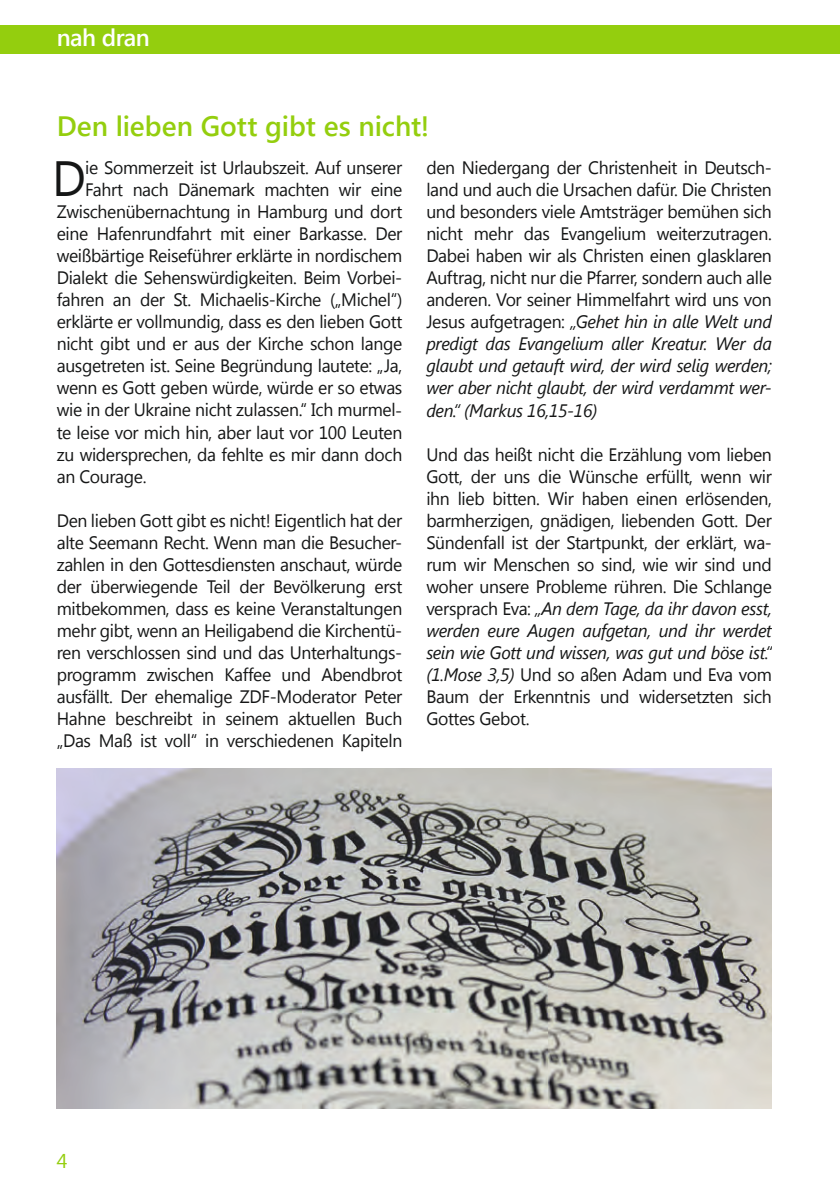
<style>
.page{position:relative;width:840px;height:1191px;background:#fff}
.page>*{position:absolute;margin:0;border:0;box-sizing:border-box;transform-origin:0 0}
.t1{font:49.4px "Segoe UI";color:#151616}
.t2{font:600 28px "Segoe UI";letter-spacing:-.005em;color:#94ce0e}
.t3{font:600 24px "Segoe UI";letter-spacing:-.025em;color:#fff}
.t4{font:20px "Segoe UI";color:#94ce0e}
.t5{font:18px/22px "Segoe UI";letter-spacing:-.02em;color:#151616;text-align:justify}
.s1{font-style:italic}
</style>
<div class="page">
<img style="left:57px;top:768px;width:714px;height:341px">
<div style="left:0;top:26px;width:839px;height:28px;background:#94ce0e"></div>
<h3 class="t3" style="left:57px;top:18px;width:95px">nah dran</h3>
<h2 class="t2" style="left:57px;top:104px;width:374px">Den lieben Gott gibt es nicht!</h2>
<h1 class="t1" style="left:52px;top:145px;width:35px">D</h1>
<p class="t5" style="left:85px;top:156px;width:318px">ie Sommerzeit ist Urlaubszeit. Auf unserer</p>
<p class="t5" style="left:85px;top:178px;width:318px">Fahrt nach Dänemark machten wir eine</p>
<p class="t5" style="left:57px;top:200px;width:347px">Zwischenübernachtung in Hamburg und dort</p>
<p class="t5" style="left:57px;top:222px;width:347px">eine Hafenrundfahrt mit einer Barkasse. Der</p>
<p class="t5" style="left:57px;top:244px;width:347px">weißbärtige Reiseführer erklärte in nordischem</p>
<p class="t5" style="left:57px;top:266px;width:347px">Dialekt die Sehenswürdigkeiten. Beim Vorbei-</p>
<p class="t5" style="left:57px;top:288px;width:347px">fahren an der St. Michaelis-Kirche („Michel“)</p>
<p class="t5" style="left:57px;top:310px;width:347px">erklärte er vollmundig, dass es den lieben Gott</p>
<p class="t5" style="left:57px;top:332px;width:347px">nicht gibt und er aus der Kirche schon lange</p>
<p class="t5" style="left:57px;top:354px;width:347px">ausgetreten ist. Seine Begründung lautete: „Ja,</p>
<p class="t5" style="left:57px;top:376px;width:347px">wenn es Gott geben würde, würde er so etwas</p>
<p class="t5" style="left:57px;top:398px;width:347px">wie in der Ukraine nicht zulassen.“ Ich murmel-</p>
<p class="t5" style="left:57px;top:420px;width:347px">te leise vor mich hin, aber laut vor 100 Leuten</p>
<p class="t5" style="left:57px;top:442px;width:347px">zu widersprechen, da fehlte es mir dann doch</p>
<p class="t5" style="left:57px;top:464px;width:91px">an Courage.</p>
<p class="t5" style="left:57px;top:508px;width:347px">Den lieben Gott gibt es nicht! Eigentlich hat der alte Seemann Recht. Wenn man die Besucher&shy;zahlen in den Gottesdiensten anschaut, würde der überwiegende Teil der Bevölkerung erst mitbekommen, dass es keine Veranstaltungen mehr gibt, wenn an Heiligabend die Kirchentü&shy;ren verschlossen sind und das Unterhaltungs&shy;programm zwischen Kaffee und Abendbrot ausfällt. Der ehemalige ZDF-Moderator Peter Hahne beschreibt in seinem aktuellen Buch „Das Maß ist voll“ in verschiedenen Kapiteln</p>
<p class="t5" style="left:426px;top:156px;width:347px">den Niedergang der Christenheit in Deutsch&shy;land und auch die Ursachen dafür. Die Christen und besonders viele Amtsträger bemühen sich nicht mehr das Evangelium weiterzutragen.<br>Dabei haben wir als Christen einen glasklaren Auftrag, nicht nur die Pfarrer, sondern auch alle anderen. Vor seiner Himmelfahrt wird uns von Jesus aufgetragen: <span class="s1">„Gehet hin in alle Welt und predigt das Evangelium aller Kreatur. Wer da glaubt und getauft wird, der wird selig werden; wer aber nicht glaubt, der wird verdammt wer&shy;den.“ (Markus 16,15-16)</span></p>
<p class="t5" style="left:426px;top:442px;width:347px">Und das heißt nicht die Erzählung vom lieben Gott, der uns die Wünsche erfüllt, wenn wir ihn lieb bitten. Wir haben einen erlösenden, barmherzigen, gnädigen, liebenden Gott. Der Sündenfall ist der Startpunkt, der erklärt, wa&shy;rum wir Menschen so sind, wie wir sind und woher unsere Probleme rühren. Die Schlange versprach Eva: <span class="s1">„An dem Tage, da ihr davon esst, werden eure Augen aufgetan, und ihr werdet sein wie Gott und wissen, was gut und böse ist.“ (1.Mose 3,5)</span> Und so aßen Adam und Eva vom Baum der Erkenntnis und widersetzten sich Gottes Gebot.</p>
<p class="t4" style="left:57px;top:1147px;width:12px">4</p>
</div>
